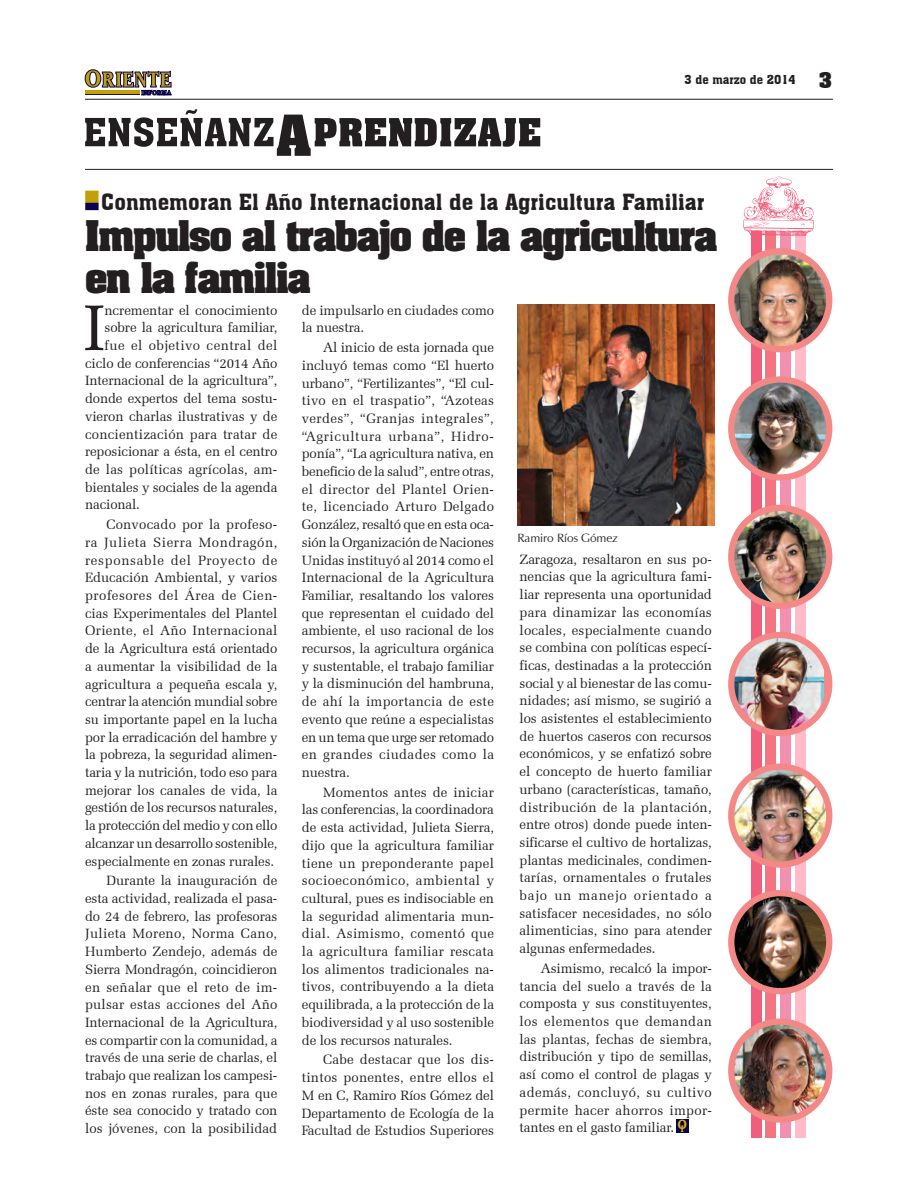
<style>
.page{position:relative;width:918px;height:1188px;background:#fff}
.page>*{position:absolute;margin:0;border:0;box-sizing:border-box;transform-origin:0 0}
.CUERPO_DE_TEXTOO_OK{font:65.1px "Zapf Elliptical 711 BT";color:#231f20}
.titulo{font:700 36px/42px "Aachen";letter-spacing:-.03em;color:#231f20}
.balazo{font:21.75px "Aachen BT";color:#231f20}
.t1{font:700 21px "Aachen BT";color:#231f20}
.t2{font:700 15px "Oranda BT";color:#deb308}
.CUERPO_DE_TEXTOO_OK-2{font:13.5px/17.7px "Zapf Elliptical 711 BT";letter-spacing:-.01em;color:#231f20;text-align:justify}
.CUERPO_DE_TEXTOO_OK-3{font:13.5px "Zapf Elliptical 711 BT";letter-spacing:.015em;color:#231f20}
.CUERPO_DE_TEXTOO_OK-4{font:13.5px "Zapf Elliptical 711 BT";letter-spacing:.03em;color:#231f20}
.Pie{font:12px "Zapf Humanist 601 BT";color:#231f20}
.t3{font:12px "Aachen BT";color:#231f20}
.t4{font:700 10.5px "Oranda BT";color:#deb308}
</style>
<div class="page">
<div style="left:766px;top:231px;width:10px;height:907px;background:#f2757f"></div>
<div style="left:795px;top:231px;width:10px;height:907px;background:#ffbbc7"></div>
<div style="left:751px;top:231px;width:10px;height:907px;background:#f05e7b"></div>
<div style="left:780px;top:231px;width:11px;height:907px;background:#f390b0"></div>
<div style="left:728px;top:376px;width:104px;height:105px;background:#f38887;border-radius:50%"></div>
<img style="left:734px;top:383px;width:92px;height:91px;border-radius:46px">
<svg style="left:743px;top:177px;width:72px;height:59px"></svg>
<div style="left:728px;top:248px;width:104px;height:104px;background:#f38887;border-radius:50%"></div>
<img style="left:734px;top:254px;width:92px;height:92px;border-radius:46px">
<div style="left:728px;top:632px;width:104px;height:104px;background:#f38887;border-radius:50%"></div>
<img style="left:734px;top:638px;width:90px;height:92px">
<div style="left:728px;top:890px;width:104px;height:104px;background:#f38887;border-radius:50%"></div>
<img style="left:734px;top:896px;width:92px;height:92px;border-radius:46px">
<div style="left:728px;top:764px;width:104px;height:104px;background:#f38887;border-radius:50%"></div>
<img style="left:734px;top:770px;width:92px;height:92px;border-radius:46px">
<div style="left:728px;top:505px;width:104px;height:104px;background:#f38887;border-radius:50%"></div>
<img style="left:734px;top:511px;width:92px;height:92px;border-radius:46px">
<div style="left:728px;top:1018px;width:104px;height:105px;background:#f38887;border-radius:50%"></div>
<img style="left:734px;top:1025px;width:92px;height:91px;border-radius:46px">
<img style="left:517px;top:304px;width:197px;height:222px">
<div style="left:676px;top:1119px;width:13px;height:14px;background:#0a024e"></div>
<div style="left:85px;top:191px;width:14px;height:12px;background:#c39f06;border:2px solid #c39f06"></div>
<div style="left:85px;top:203px;width:14px;height:7px;background:#0a024e;border:2px solid #0a024e"></div>
<svg style="left:85px;top:109px;width:455px;height:47px"></svg>
<hr style="left:85px;top:169px;width:748px;height:1px;background:#231f20">
<hr style="left:85px;top:99px;width:748px;height:1px;background:#231f20">
<svg style="left:85px;top:70px;width:16px;height:17px"></svg>
<div style="left:85px;top:69px;width:16px;height:18px;border:1px solid #0a024e;border-radius:50%"></div>
<div style="left:90px;top:72px;width:6px;height:13px;background:#fff;border-radius:50%"></div>
<div style="left:89px;top:72px;width:8px;height:13px;border:1px solid #0a024e;border-radius:50%"></div>
<svg style="left:102px;top:71px;width:70px;height:24px"></svg>
<div style="left:85px;top:90px;width:55px;height:5px;background:#c39f06"></div>
<p class="t3" style="left:685px;top:72px;width:113px">3 de marzo de 2014</p>
<p class="t1" style="left:819px;top:67px;width:16px">3</p>
<p class="balazo" style="left:101px;top:189px;width:605px">Conmemoran El Año Internacional de la Agricultura Familiar</p>
<p class="titulo" style="left:85px;top:214px;width:634px">Impulso al trabajo de la agricultura en la familia</p>
<p class="CUERPO_DE_TEXTOO_OK" style="left:83px;top:289px;width:23px">I</p>
<p class="CUERPO_DE_TEXTOO_OK-2" style="left:105px;top:301px;width:174px">ncrementar el conocimiento</p>
<p class="CUERPO_DE_TEXTOO_OK-2" style="left:105px;top:319px;width:174px">sobre la agricultura familiar,</p>
<p class="CUERPO_DE_TEXTOO_OK-4" style="left:105px;top:338px;width:174px">fue el objetivo central del</p>
<p class="CUERPO_DE_TEXTOO_OK-2" style="left:85px;top:354px;width:194px">ciclo de conferencias “2014 Año</p>
<p class="CUERPO_DE_TEXTOO_OK-2" style="left:85px;top:372px;width:194px">Internacional de la agricultura”,</p>
<p class="CUERPO_DE_TEXTOO_OK-2" style="left:85px;top:390px;width:194px">donde expertos del tema sostu-</p>
<p class="CUERPO_DE_TEXTOO_OK-2" style="left:85px;top:407px;width:194px">vieron charlas ilustrativas y de</p>
<p class="CUERPO_DE_TEXTOO_OK-3" style="left:85px;top:426px;width:194px">concientización para tratar de</p>
<p class="CUERPO_DE_TEXTOO_OK-2" style="left:85px;top:443px;width:194px">reposicionar a ésta, en el centro</p>
<p class="CUERPO_DE_TEXTOO_OK-3" style="left:85px;top:461px;width:194px">de las políticas agrícolas, am-</p>
<p class="CUERPO_DE_TEXTOO_OK-2" style="left:85px;top:478px;width:194px">bientales y sociales de la agenda</p>
<p class="CUERPO_DE_TEXTOO_OK-2" style="left:85px;top:496px;width:56px">nacional.</p>
<p class="CUERPO_DE_TEXTOO_OK-2" style="left:85px;top:516px;width:194px;text-indent:21px">Convocado por la profeso&shy;ra Julieta Sierra Mondragón, responsable del Proyecto de Educación Ambiental, y varios profesores del Área de Cien&shy;cias Experimentales del Plantel Oriente, el Año Internacional de la Agricultura está orientado a aumentar la visibilidad de la agricultura a pequeña escala y, centrar la atención mundial sobre su importante papel en la lucha por la erradicación del hambre y la pobreza, la seguridad alimen&shy;taria y la nutrición, todo eso para mejorar los canales de vida, la gestión de los recursos naturales, la protección del medio y con ello alcanzar un desarrollo sostenible, especialmente en zonas rurales.</p>
<p class="CUERPO_DE_TEXTOO_OK-2" style="left:85px;top:872px;width:194px;text-indent:21px">Durante la inauguración de esta actividad, realizada el pasa&shy;do 24 de febrero, las profesoras Julieta Moreno, Norma Cano, Humberto Zendejo, además de Sierra Mondragón, coincidieron en señalar que el reto de im&shy;pulsar estas acciones del Año Internacional de la Agricultura, es compartir con la comunidad, a través de una serie de charlas, el trabajo que realizan los campesi&shy;nos en zonas rurales, para que éste sea conocido y tratado con los jóvenes, con la posibilidad</p>
<p class="CUERPO_DE_TEXTOO_OK-2" style="left:302px;top:301px;width:194px">de impulsarlo en ciudades como la nuestra.</p>
<p class="CUERPO_DE_TEXTOO_OK-2" style="left:302px;top:339px;width:194px;text-indent:21px">Al inicio de esta jornada que incluyó temas como “El huerto urbano”, “Fertilizantes”, “El cul&shy;tivo en el traspatio”, “Azoteas verdes”, “Granjas integrales”, “Agricultura urbana”, Hidro&shy;ponía”, “La agricultura nativa, en beneficio de la salud”, entre otras, el director del Plantel Orien&shy;te, licenciado Arturo Delgado González, resaltó que en esta oca&shy;sión la Organización de Naciones Unidas instituyó al 2014 como el Internacional de la Agricultura Familiar, resaltando los valores que representan el cuidado del ambiente, el uso racional de los recursos, la agricultura orgánica y sustentable, el trabajo familiar y la disminución del hambruna, de ahí la importancia de este evento que reúne a especialistas en un tema que urge ser retomado en grandes ciudades como la nuestra.</p>
<p class="CUERPO_DE_TEXTOO_OK-2" style="left:302px;top:783px;width:194px;text-indent:21px">Momentos antes de iniciar las conferencias, la coordinadora de esta actividad, Julieta Sierra, dijo que la agricultura familiar tiene un preponderante papel socioeconómico, ambiental y cultural, pues es indisociable en la seguridad alimentaria mun&shy;dial. Asimismo, comentó que la agricultura familiar rescata los alimentos tradicionales na&shy;tivos, contribuyendo a la dieta equilibrada, a la protección de la biodiversidad y al uso sostenible de los recursos naturales.</p>
<p class="CUERPO_DE_TEXTOO_OK-2" style="left:302px;top:1051px;width:194px;text-indent:21px">Cabe destacar que los dis&shy;tintos ponentes, entre ellos el M en C, Ramiro Ríos Gómez del Departamento de Ecología de la Facultad de Estudios Superiores</p>
<p class="Pie" style="left:517px;top:531px;width:102px">Ramiro Ríos Gómez</p>
<p class="CUERPO_DE_TEXTOO_OK-2" style="left:520px;top:550px;width:194px">Zaragoza, resaltaron en sus po&shy;nencias que la agricultura fami&shy;liar representa una oportunidad para dinamizar las economías locales, especialmente cuando se combina con políticas especí&shy;ficas, destinadas a la protección social y al bienestar de las comu&shy;nidades; así mismo, se sugirió a los asistentes el establecimiento de huertos caseros con recursos económicos, y se enfatizó sobre el concepto de huerto familiar urbano (características, tamaño, distribución de la plantación, entre otros) donde puede inten&shy;sificarse el cultivo de hortalizas, plantas medicinales, condimen&shy;tarías, ornamentales o frutales bajo un manejo orientado a satisfacer necesidades, no sólo alimenticias, sino para atender algunas enfermedades.</p>
<p class="CUERPO_DE_TEXTOO_OK-2" style="left:520px;top:959px;width:194px;text-indent:21px">Asimismo, recalcó la impor&shy;tancia del suelo a través de la composta y sus constituyentes, los elementos que demandan las plantas, fechas de siembra, distribución y tipo de semillas, así como el control de plagas y además, concluyó, su cultivo permite hacer ahorros impor&shy;tantes en el gasto familiar.</p>
<p class="t2" style="left:678px;top:1116px;width:11px">O</p>
<p class="t4" style="left:681px;top:1122px;width:4px">I</p>
</div>
